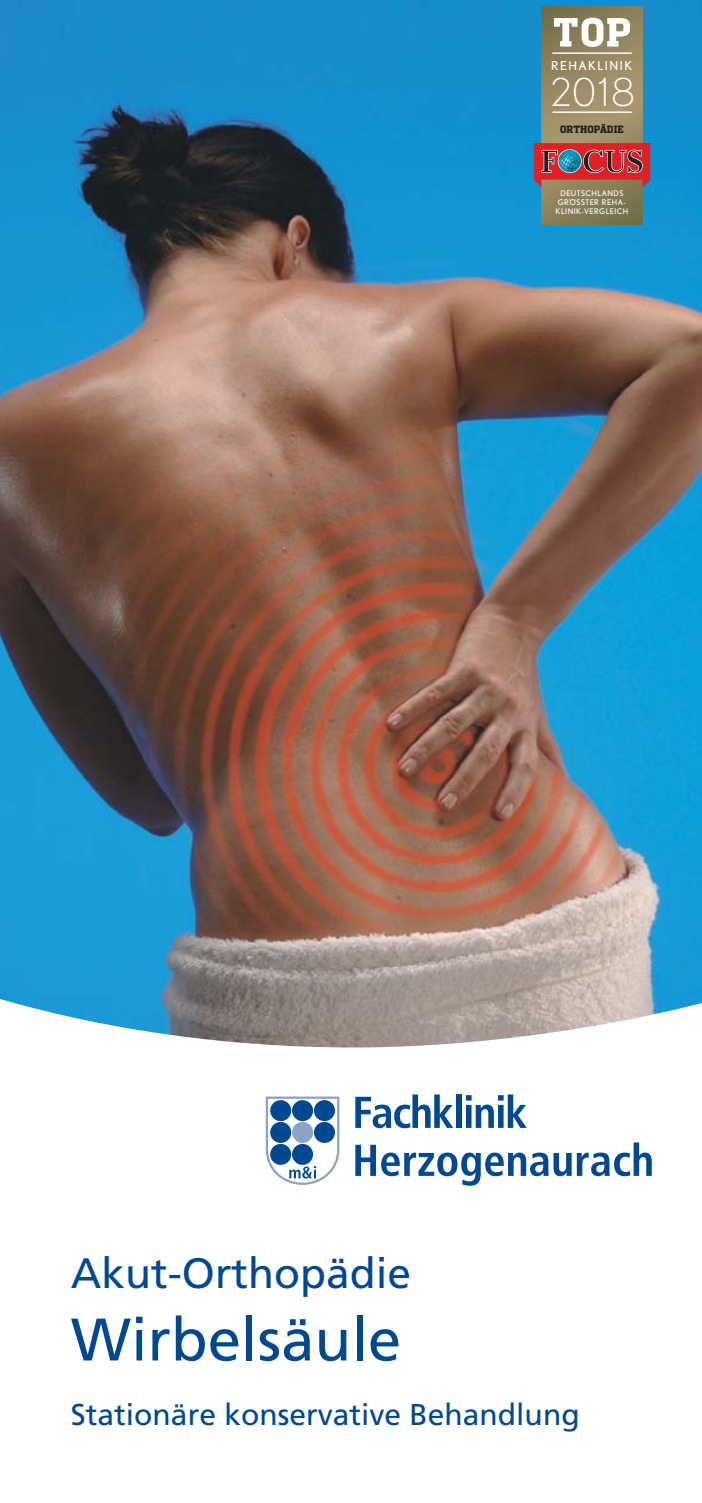
<style>
.page{position:relative;width:702px;height:1503px;background:#fff}
.page>*{position:absolute;margin:0;border:0;box-sizing:border-box;transform-origin:0 0}
.t1{font:60px "Frutiger";color:#004990}
.t2{font:42.5px "Frutiger";color:#004990}
.t3{font:300 38.5px "Nobel";color:#fff}
.t4{font:30px "Frutiger";color:#004990}
.t5{font:12.25px "Nobel";letter-spacing:.105em;color:#fff}
.t6{font:700 10px "Heron Serif";letter-spacing:.005em;color:#231f20}
.t7{font:7.75px/9.2px "Nobel";letter-spacing:.045em;color:#fff;text-align:center}
</style>
<div class="page">
<img style="left:0;top:0;width:702px;height:1047px">
<svg style="left:266px;top:1096px;width:74px;height:89px"></svg>
<div style="left:270px;top:1100px;width:21px;height:21px;background:#004990;border-radius:50%"></div>
<div style="left:292px;top:1100px;width:21px;height:21px;background:#004990;border-radius:50%"></div>
<div style="left:314px;top:1100px;width:21px;height:21px;background:#004990;border-radius:50%"></div>
<div style="left:270px;top:1121px;width:21px;height:21px;background:#004990;border-radius:50%"></div>
<div style="left:270px;top:1143px;width:21px;height:21px;background:#004990;border-radius:50%"></div>
<div style="left:292px;top:1121px;width:21px;height:21px;background:#8ca2cb;border-radius:50%"></div>
<div style="left:314px;top:1121px;width:21px;height:21px;background:#004990;border-radius:50%"></div>
<div style="left:292px;top:1143px;width:21px;height:21px;background:#004990;border-radius:50%"></div>
<svg style="left:355px;top:1094px;width:98px;height:34px"></svg>
<div style="left:455px;top:1094px;width:6px;height:33px;background:#004990"></div>
<svg style="left:466px;top:1094px;width:60px;height:33px"></svg>
<svg style="left:355px;top:1142px;width:296px;height:43px"></svg>
<svg style="left:541px;top:7px;width:101px;height:217px;background:#948760"></svg>
<svg style="left:533px;top:143px;width:117px;height:44px;background:#af494b"></svg>
<hr style="left:552px;top:111px;width:79px;height:2px;background:#fff">
<hr style="left:552px;top:52px;width:79px;height:2px;background:#fff">
<svg style="left:554px;top:18px;width:76px;height:29px"></svg>
<h3 class="t5" style="left:551px;top:61px;width:83px">REHAKLINIK</h3>
<h3 class="t3" style="left:548px;top:70px;width:88px">2018</h3>
<p class="t6" style="left:560px;top:124px;width:65px">ORTHOPÄDIE</p>
<p class="t7" style="left:555px;top:189px;width:74px">DEUTSCHLANDS<br>GRÖSSTER REHA-<br>KLINIK-VERGLEICH</p>
<h2 class="t2" style="left:71px;top:1253px;width:342px">Akut-Orthopädie</h2>
<h1 class="t1" style="left:71px;top:1310px;width:332px">Wirbelsäule</h1>
<h3 class="t4" style="left:71px;top:1399px;width:510px">Stationäre konservative Behandlung</h3>
</div>
